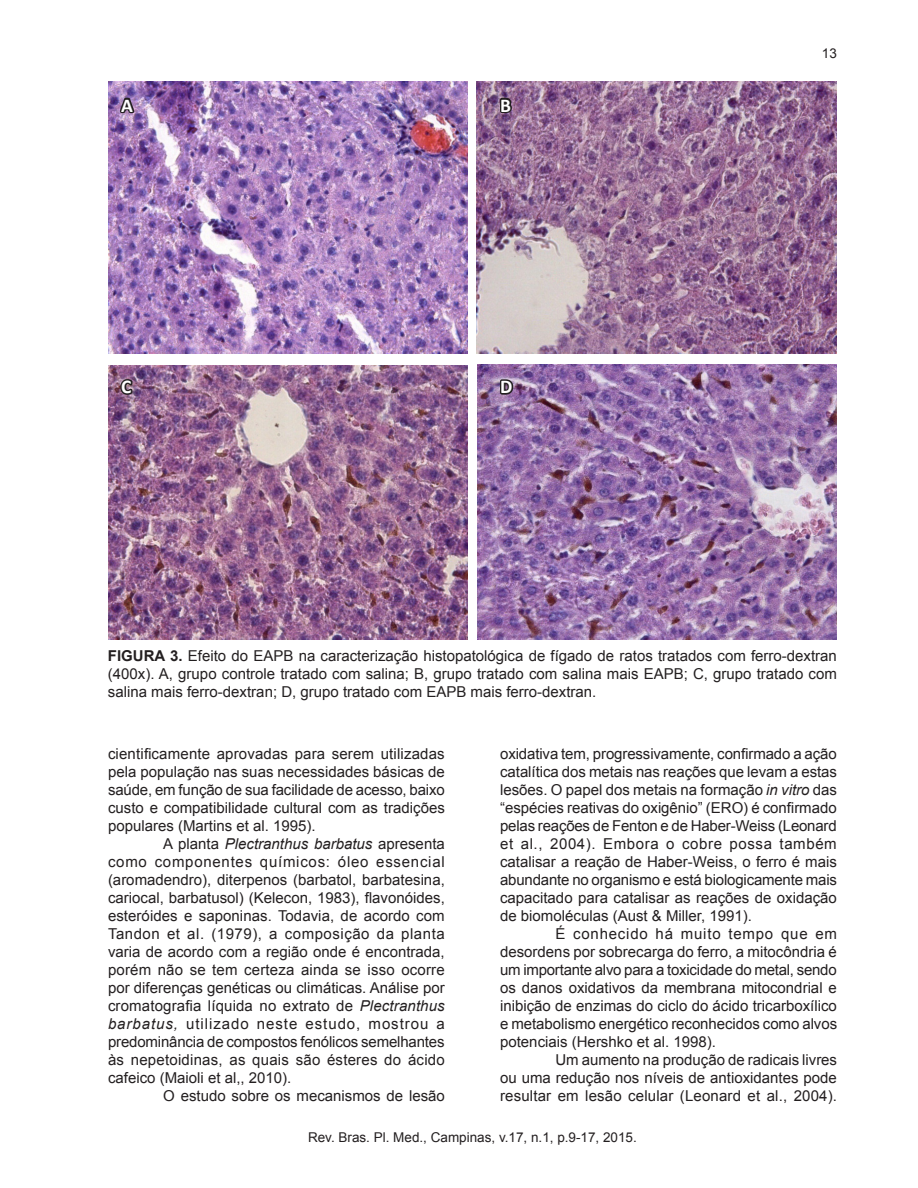
<style>
.page{position:relative;width:918px;height:1188px;background:#fff}
.page>*{position:absolute;margin:0;border:0;box-sizing:border-box;transform-origin:0 0}
.t1{font:700 19.5px "Calibri";color:#fff}
.a-texto{font:15px/18px "Arial";color:#231f20;text-align:justify}
.t2{font:13.5px "Arial";color:#231f20}
.s1{font-weight:700}
.s2{font-style:italic}
</style>
<div class="page">
<img style="left:108px;top:81px;width:360px;height:273px">
<img style="left:476px;top:81px;width:361px;height:273px">
<img style="left:108px;top:365px;width:360px;height:274px">
<img style="left:477px;top:364px;width:360px;height:275px">
<svg style="left:118px;top:82px;width:18px;height:33px"></svg>
<svg style="left:497px;top:96px;width:17px;height:20px"></svg>
<svg style="left:118px;top:377px;width:17px;height:20px"></svg>
<svg style="left:497px;top:377px;width:18px;height:20px"></svg>
<p class="t1" style="left:121px;top:93px;width:13px">A</p>
<p class="t1" style="left:500px;top:93px;width:12px">B</p>
<p class="t1" style="left:121px;top:374px;width:12px">C</p>
<p class="t1" style="left:500px;top:374px;width:14px">D</p>
<p class="t2" style="left:822px;top:44px;width:17px">13</p>
<p class="a-texto" style="left:108px;top:647px;width:731px"><span class="s1">FIGURA 3.</span> Efeito do EAPB na caracterização histopatológica de fígado de ratos tratados com ferro-dextran (400x). A, grupo controle tratado com salina; B, grupo tratado com salina mais EAPB; C, grupo tratado com salina mais ferro-dextran; D, grupo tratado com EAPB mais ferro-dextran.</p>
<p class="a-texto" style="left:108px;top:745px;width:338px">cientificamente aprovadas para serem utilizadas pela população nas suas necessidades básicas de saúde, em função de sua facilidade de acesso, baixo custo e compatibilidade cultural com as tradições populares (Martins et al. 1995).</p>
<p class="a-texto" style="left:108px;top:835px;width:338px;text-indent:55px">A planta <span class="s2">Plectranthus barbatus</span> apresenta como componentes químicos: óleo essencial (aromadendro), diterpenos (barbatol, barbatesina, cariocal, barbatusol) (Kelecon, 1983), flavonóides, esteróides e saponinas. Todavia, de acordo com Tandon et al. (1979), a composição da planta varia de acordo com a região onde é encontrada, porém não se tem certeza ainda se isso ocorre por diferenças genéticas ou climáticas. Análise por cromatografia líquida no extrato de <span class="s2">Plectranthus barbatus,</span> utilizado neste estudo, mostrou a predominância de compostos fenólicos semelhantes às nepetoidinas, as quais são ésteres do ácido cafeico (Maioli et al,, 2010).</p>
<p class="a-texto" style="left:163px;top:1087px;width:283px">O estudo sobre os mecanismos de lesão</p>
<p class="a-texto" style="left:500px;top:745px;width:338px">oxidativa tem, progressivamente, confirmado a ação catalítica dos metais nas reações que levam a estas lesões. O papel dos metais na formação <span class="s2">in vitro</span> das “espécies reativas do oxigênio” (ERO) é confirmado pelas reações de Fenton e de Haber-Weiss (Leonard et al., 2004). Embora o cobre possa também catalisar a reação de Haber-Weiss, o ferro é mais abundante no organismo e está biologicamente mais capacitado para catalisar as reações de oxidação de biomoléculas (Aust &amp; Miller, 1991).</p>
<p class="a-texto" style="left:500px;top:925px;width:339px;text-indent:55px">É conhecido há muito tempo que em desordens por sobrecarga do ferro, a mitocôndria é um importante alvo para a toxicidade do metal, sendo os danos oxidativos da membrana mitocondrial e inibição de enzimas do ciclo do ácido tricarboxílico e metabolismo energético reconhecidos como alvos potenciais (Hershko et al. 1998).</p>
<p class="a-texto" style="left:500px;top:1051px;width:339px;text-indent:55px">Um aumento na produção de radicais livres ou uma redução nos níveis de antioxidantes pode resultar em lesão celular (Leonard et al., 2004).</p>
<p class="t2" style="left:308px;top:1128px;width:330px">Rev. Bras. Pl. Med., Campinas, v.17, n.1, p.9-17, 2015.</p>
</div>
